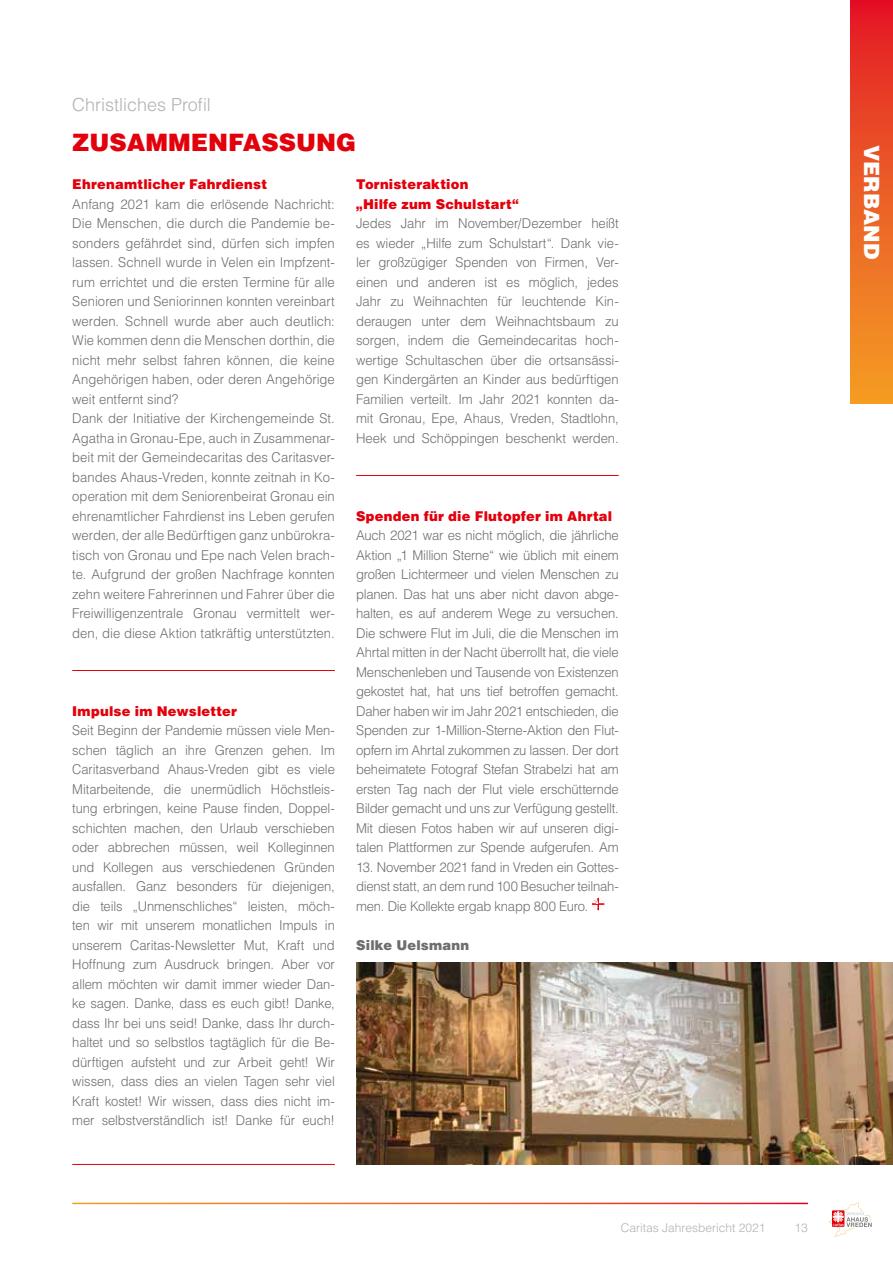
<style>
.page{position:relative;width:893px;height:1263px;background:#fff}
.page>*{position:absolute;margin:0;border:0;box-sizing:border-box;transform-origin:0 0}
.t1{font:900 24px "Helvetica LT Std";color:#e3000b}
.t2{font:900 21px "Helvetica LT Std";color:#fff}
.t3{font:300 18px "Helvetica LT Std";color:#b1b2b3}
.t4{font:300 13.5px/19.5px "Helvetica LT Std";color:#6e6e6e;text-align:justify}
.t5{font:300 13.5px/19.5px "Helvetica LT Std";color:#6e6e6e;text-align:justify;scale:.96 1}
.t6{font:900 13.5px/19.5px "Helvetica LT Std";letter-spacing:.015em;color:#e3000b}
.t7{font:900 13.5px "Helvetica LT Std";letter-spacing:.015em;color:#6e6e6e}
.t8{font:300 12px "Helvetica LT Std";color:#b1b2b3}
</style>
<div class="page">
<div style="left:850px;top:0;width:43px;height:404px;background:linear-gradient(to bottom,#e41a27,#f4a125)"></div>
<svg style="left:829px;top:1203px;width:43px;height:33px"></svg>
<hr style="left:72px;top:670px;width:263px;height:1px;background:#e3000b">
<hr style="left:72px;top:1164px;width:263px;height:1px;background:#e3000b">
<hr style="left:356px;top:475px;width:263px;height:1px;background:#e3000b">
<svg style="left:592px;top:897px;width:13px;height:14px"></svg>
<img style="left:356px;top:962px;width:537px;height:202px">
<h3 class="t3" style="left:72px;top:94px;width:140px">Christliches Profil</h3>
<h1 class="t1" style="left:72px;top:126px;width:285px">ZUSAMMENFASSUNG</h1>
<p class="t6" style="left:72px;top:174px;width:196px">Ehrenamtlicher Fahrdienst</p>
<p class="t4" style="left:72px;top:194px;width:264px;text-align:left">Anfang 2021 kam die erlösende Nachricht:<br>Die Menschen, die durch die Pandemie be&shy;sonders gefährdet sind, dürfen sich impfen lassen. Schnell wurde in Velen ein Impfzent&shy;rum errichtet und die ersten Termine für alle Senioren und Seniorinnen konnten vereinbart werden. Schnell wurde aber auch deutlich:<br>Wie kommen denn die Menschen dorthin, die nicht mehr selbst fahren können, die keine Angehörigen haben, oder deren Angehörige weit entfernt sind?<br>Dank der Initiative der Kirchengemeinde St.<br>Agatha in Gronau-Epe, auch in Zusammenar&shy;beit mit der Gemeindecaritas des Caritasver&shy;bandes Ahaus-Vreden, konnte zeitnah in Ko&shy;operation mit dem Seniorenbeirat Gronau ein ehrenamtlicher Fahrdienst ins Leben gerufen werden, der alle Bedürftigen ganz unbürokra&shy;tisch von Gronau und Epe nach Velen brach&shy;te. Aufgrund der großen Nachfrage konnten zehn weitere Fahrerinnen und Fahrer über die Freiwilligenzentrale Gronau vermittelt wer&shy;den, die diese Aktion tatkräftig unterstützten.</p>
<p class="t6" style="left:356px;top:174px;width:164px">Tornisteraktion<br>„Hilfe zum Schulstart“</p>
<p class="t4" style="left:356px;top:214px;width:264px">Jedes Jahr im November/Dezember heißt es wieder „Hilfe zum Schulstart“. Dank vie&shy;ler großzügiger Spenden von Firmen, Ver&shy;einen und anderen ist es möglich, jedes Jahr zu Weihnachten für leuchtende Kin&shy;deraugen unter dem Weihnachtsbaum zu sorgen, indem die Gemeindecaritas hoch&shy;wertige Schultaschen über die ortsansässi&shy;gen Kindergärten an Kinder aus bedürftigen Familien verteilt. Im Jahr 2021 konnten da&shy;mit Gronau, Epe, Ahaus, Vreden, Stadtlohn, Heek und Schöppingen beschenkt werden.</p>
<p class="t6" style="left:356px;top:506px;width:258px">Spenden für die Flutopfer im Ahrtal</p>
<p class="t4" style="left:356px;top:526px;width:264px">Auch 2021 war es nicht möglich, die jährliche Aktion „1 Million Sterne“ wie üblich mit einem großen Lichtermeer und vielen Menschen zu planen. Das hat uns aber nicht davon abge&shy;halten, es auf anderem Wege zu versuchen.<br>Die schwere Flut im Juli, die die Menschen im Ahrtal mitten in der Nacht überrollt hat, die viele Menschenleben und Tausende von Existenzen gekostet hat, hat uns tief betroffen gemacht.<br>Daher haben wir im Jahr 2021 entschieden, die Spenden zur 1-Million-Sterne-Aktion den Flut&shy;opfern im Ahrtal zukommen zu lassen. Der dort beheimatete Fotograf Stefan Strabelzi hat am ersten Tag nach der Flut viele erschütternde Bilder gemacht und uns zur Verfügung gestellt.<br>Mit diesen Fotos haben wir auf unseren digi&shy;talen Plattformen zur Spende aufgerufen. Am</p>
<p class="t4" style="left:356px;top:857px;width:264px">13. November 2021 fand in Vreden ein Gottes&shy;dienst statt, an dem rund 100 Besucher teilnah&shy;men. Die Kollekte ergab knapp 800 Euro.</p>
<p class="t7" style="left:356px;top:936px;width:115px">Silke Uelsmann</p>
<p class="t6" style="left:72px;top:701px;width:166px">Impulse im Newsletter</p>
<p class="t5" style="left:72px;top:721px;width:275px">Seit Beginn der Pandemie müssen viele Men&shy;schen täglich an ihre Grenzen gehen. Im Caritasverband Ahaus-Vreden gibt es viele Mitarbeitende, die unermüdlich Höchstleis&shy;tung erbringen, keine Pause finden, Doppel&shy;schichten machen, den Urlaub verschieben oder abbrechen müssen, weil Kolleginnen und Kollegen aus verschiedenen Gründen ausfallen. Ganz besonders für diejenigen, die teils „Unmenschliches“ leisten, möch&shy;ten wir mit unserem monatlichen Impuls in unserem Caritas-Newsletter Mut, Kraft und Hoffnung zum Ausdruck bringen. Aber vor allem möchten wir damit immer wieder Dan&shy;ke sagen. Danke, dass es euch gibt! Danke, dass Ihr bei uns seid! Danke, dass Ihr durch&shy;haltet und so selbstlos tagtäglich für die Be&shy;dürftigen aufsteht und zur Arbeit geht! Wir wissen, dass dies an vielen Tagen sehr viel Kraft kostet! Wir wissen, dass dies nicht im&shy;mer selbstverständlich ist! Danke für euch!</p>
<p class="t8" style="left:621px;top:1220px;width:146px">Caritas Jahresbericht 2021</p>
<p class="t8" style="left:795px;top:1220px;width:15px">13</p>
<h2 class="t2" style="left:885px;top:145px;width:116px;rotate:90deg">VERBAND</h2>
<h2 class="t2" style="left:885px;top:159px;width:88px;rotate:90deg">INHALT</h2>
</div>
